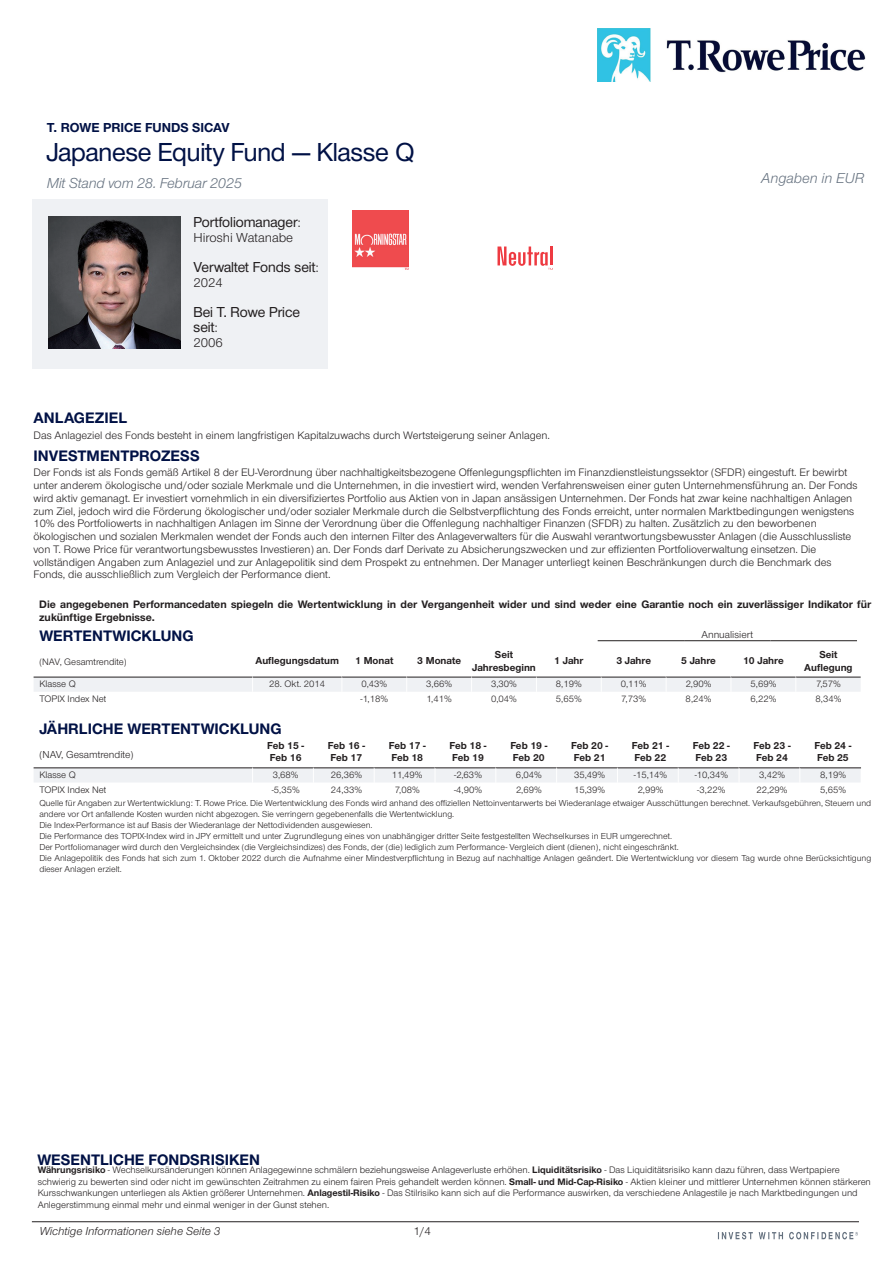
<style>
.page{position:relative;width:893px;height:1263px;background:#fff}
.page>*{position:absolute;margin:0;border:0;box-sizing:border-box;transform-origin:0 0}
.t1{font:500 27px "Nimbus San Nov D";letter-spacing:-.005em;color:#001145}
.t2{font:700 15.75px "Nimbus San Nov";color:#001145}
.t3{font:500 15px/15px "Nimbus San Nov D";color:#231f20}
.t4{font:italic 15px "Nimbus San Nov";letter-spacing:-.015em;color:#65717f}
.t5{font:13.5px "Nimbus San Nov";color:#231f20}
.t6{font:700 13.5px "Nimbus San Nov";color:#001145}
.t7{font:italic 12px "Nimbus San Nov";color:#231f20}
.t8{font:12px "Nimbus San Nov";color:#231f20}
.t9{font:11.25px/12.8px "Nimbus San Nov";color:#231f20}
.t10{font:700 11.25px/13.5px "Nimbus San Nov";color:#231f20}
.t11{font:700 10.5px/12.6px "Nimbus San Nov";color:#231f20}
.t12{font:10.5px "Nimbus San Nov";color:#231f20}
.t13{font:9.75px/11.7px "Nimbus San Nov";color:#231f20}
.t14{font:9px/10.9px "Nimbus San Nov";color:#231f20}
.s1{font-family:"Nimbus San Nov";font-weight:400;font-size:13.5px}
.s2{font-weight:700}
</style>
<div class="page">
<div style="left:32px;top:200px;width:295px;height:169px;background:#eff1f4"></div>
<svg style="left:353px;top:210px;width:200px;height:60px"></svg>
<img style="left:49px;top:217px;width:131px;height:132px">
<hr style="left:598px;top:640px;width:86px;height:1px;background:#231f20">
<hr style="left:684px;top:640px;width:86px;height:1px;background:#231f20">
<hr style="left:770px;top:640px;width:87px;height:1px;background:#231f20">
<svg style="left:34px;top:676px;width:827px;height:106px"></svg>
<hr style="left:32px;top:1221px;width:827px;height:1px;background:#231f20">
<svg style="left:718px;top:1232px;width:140px;height:7px"></svg>
<img style="left:597px;top:28px;width:269px;height:53px">
<p class="t6" style="left:47px;top:120px;width:184px">T. ROWE PRICE FUNDS SICAV</p>
<h1 class="t1" style="left:47px;top:136px;width:369px">Japanese Equity Fund — Klasse Q</h1>
<h3 class="t4" style="left:47px;top:174px;width:197px">Mit Stand vom 28. Februar 2025</h3>
<h3 class="t3" style="left:193px;top:214px;width:109px">Portfoliomanager<span class="s1">:</span></h3>
<p class="t5" style="left:193px;top:230px;width:101px">Hiroshi Watanabe</p>
<h3 class="t3" style="left:193px;top:259px;width:127px">Verwaltet Fonds seit<span class="s1">:</span></h3>
<p class="t5" style="left:193px;top:275px;width:31px">2024</p>
<h3 class="t3" style="left:193px;top:304px;width:108px">Bei T. Rowe Price seit<span class="s1">:</span></h3>
<p class="t5" style="left:193px;top:335px;width:31px">2006</p>
<h3 class="t4" style="left:761px;top:170px;width:105px">Angaben in EUR</h3>
<h2 class="t2" style="left:34px;top:408px;width:95px">ANLAGEZIEL</h2>
<p class="t9" style="left:34px;top:429px;width:518px">Das Anlageziel des Fonds besteht in einem langfristigen Kapitalzuwachs durch Wertsteigerung seiner Anlagen.</p>
<h2 class="t2" style="left:34px;top:446px;width:168px">INVESTMENTPROZESS</h2>
<p class="t9" style="left:34px;top:466px;width:825px">Der Fonds ist als Fonds gemäß Artikel 8 der EU-Verordnung über nachhaltigkeitsbezogene Offenlegungspflichten im Finanzdienstleistungssektor (SFDR) eingestuft. Er bewirbt unter anderem ökologische und/oder soziale Merkmale und die Unternehmen, in die investiert wird, wenden Verfahrensweisen einer guten Unternehmensführung an. Der Fonds wird aktiv gemanagt. Er investiert vornehmlich in ein diversifiziertes Portfolio aus Aktien von in Japan ansässigen Unternehmen. Der Fonds hat zwar keine nachhaltigen Anlagen zum Ziel, jedoch wird die Förderung ökologischer und/oder sozialer Merkmale durch die Selbstverpflichtung des Fonds erreicht, unter normalen Marktbedingungen wenigstens 10% des Portfoliowerts in nachhaltigen Anlagen im Sinne der Verordnung über die Offenlegung nachhaltiger Finanzen (SFDR) zu halten. Zusätzlich zu den beworbenen ökologischen und sozialen Merkmalen wendet der Fonds auch den internen Filter des Anlageverwalters für die Auswahl verantwortungsbewusster Anlagen (die Ausschlussliste von T. Rowe Price für verantwortungsbewusstes Investieren) an. Der Fonds darf Derivate zu Absicherungszwecken und zur effizienten Portfolioverwaltung einsetzen. Die vollständigen Angaben zum Anlageziel und zur Anlagepolitik sind dem Prospekt zu entnehmen. Der Manager unterliegt keinen Beschränkungen durch die Benchmark des Fonds, die ausschließlich zum Vergleich der Performance dient.</p>
<p class="t10" style="left:39px;top:597px;width:833px">Die angegebenen Performancedaten spiegeln die Wertentwicklung in der Vergangenheit wider und sind weder eine Garantie noch ein zuverlässiger Indikator für zukünftige Ergebnisse.</p>
<h2 class="t2" style="left:39px;top:626px;width:156px">WERTENTWICKLUNG</h2>
<p class="t12" style="left:701px;top:628px;width:53px">Annualisiert</p>
<p class="t13" style="left:39px;top:656px;width:89px">(NAV, Gesamtrendite)</p>
<p class="t11" style="left:255px;top:654px;width:85px">Auflegungsdatum</p>
<p class="t11" style="left:355px;top:654px;width:40px">1 Monat</p>
<p class="t11" style="left:417px;top:654px;width:45px">3 Monate</p>
<p class="t11" style="left:472px;top:648px;width:65px;text-align:center">Seit<br>Jahresbeginn</p>
<p class="t11" style="left:554px;top:654px;width:31px">1 Jahr</p>
<p class="t11" style="left:616px;top:654px;width:36px">3 Jahre</p>
<p class="t11" style="left:681px;top:654px;width:36px">5 Jahre</p>
<p class="t11" style="left:743px;top:654px;width:42px">10 Jahre</p>
<p class="t11" style="left:804px;top:648px;width:50px;text-align:center">Seit<br>Auflegung</p>
<p class="t13" style="left:39px;top:678px;width:38px">Klasse Q</p>
<p class="t13" style="left:269px;top:678px;width:57px">28. Okt. 2014</p>
<p class="t13" style="left:361px;top:678px;width:27px">0,43%</p>
<p class="t13" style="left:426px;top:678px;width:27px">3,66%</p>
<p class="t13" style="left:491px;top:678px;width:27px">3,30%</p>
<p class="t13" style="left:556px;top:678px;width:27px">8,19%</p>
<p class="t13" style="left:621px;top:678px;width:27px">0,11%</p>
<p class="t13" style="left:686px;top:678px;width:27px">2,90%</p>
<p class="t13" style="left:750px;top:678px;width:27px">5,69%</p>
<p class="t13" style="left:816px;top:678px;width:26px">7,57%</p>
<p class="t13" style="left:39px;top:693px;width:68px">TOPIX Index Net</p>
<p class="t13" style="left:361px;top:693px;width:29px">-1,18%</p>
<p class="t13" style="left:426px;top:693px;width:27px">1,41%</p>
<p class="t13" style="left:491px;top:693px;width:27px">0,04%</p>
<p class="t13" style="left:556px;top:693px;width:27px">5,65%</p>
<p class="t13" style="left:621px;top:693px;width:26px">7,73%</p>
<p class="t13" style="left:686px;top:693px;width:27px">8,24%</p>
<p class="t13" style="left:750px;top:693px;width:27px">6,22%</p>
<p class="t13" style="left:815px;top:693px;width:27px">8,34%</p>
<h2 class="t2" style="left:39px;top:720px;width:244px">JÄHRLICHE WERTENTWICKLUNG</h2>
<p class="t12" style="left:39px;top:749px;width:96px">(NAV, Gesamtrendite)</p>
<p class="t11" style="left:267px;top:739px;width:39px">Feb 15 -<br>Feb 16</p>
<p class="t11" style="left:328px;top:739px;width:39px">Feb 16 -<br>Feb 17</p>
<p class="t11" style="left:389px;top:739px;width:39px">Feb 17 -<br>Feb 18</p>
<p class="t11" style="left:450px;top:739px;width:39px">Feb 18 -<br>Feb 19</p>
<p class="t11" style="left:510px;top:739px;width:39px">Feb 19 -<br>Feb 20</p>
<p class="t11" style="left:571px;top:739px;width:39px">Feb 20 -<br>Feb 21</p>
<p class="t11" style="left:632px;top:739px;width:39px">Feb 21 -<br>Feb 22</p>
<p class="t11" style="left:693px;top:739px;width:39px">Feb 22 -<br>Feb 23</p>
<p class="t11" style="left:754px;top:739px;width:39px">Feb 23 -<br>Feb 24</p>
<p class="t11" style="left:814px;top:739px;width:39px">Feb 24 -<br>Feb 25</p>
<p class="t13" style="left:39px;top:769px;width:38px">Klasse Q</p>
<p class="t13" style="left:273px;top:769px;width:27px">3,68%</p>
<p class="t13" style="left:331px;top:769px;width:33px">26,36%</p>
<p class="t13" style="left:392px;top:769px;width:32px">11,49%</p>
<p class="t13" style="left:454px;top:769px;width:29px">-2,63%</p>
<p class="t13" style="left:516px;top:769px;width:27px">6,04%</p>
<p class="t13" style="left:574px;top:769px;width:33px">35,49%</p>
<p class="t13" style="left:634px;top:769px;width:35px">-15,14%</p>
<p class="t13" style="left:695px;top:769px;width:35px">-10,34%</p>
<p class="t13" style="left:759px;top:769px;width:27px">3,42%</p>
<p class="t13" style="left:820px;top:769px;width:27px">8,19%</p>
<p class="t13" style="left:39px;top:784px;width:68px">TOPIX Index Net</p>
<p class="t13" style="left:272px;top:784px;width:30px">-5,35%</p>
<p class="t13" style="left:331px;top:784px;width:33px">24,33%</p>
<p class="t13" style="left:395px;top:784px;width:26px">7,08%</p>
<p class="t13" style="left:454px;top:784px;width:29px">-4,90%</p>
<p class="t13" style="left:516px;top:784px;width:27px">2,69%</p>
<p class="t13" style="left:574px;top:784px;width:33px">15,39%</p>
<p class="t13" style="left:638px;top:784px;width:27px">2,99%</p>
<p class="t13" style="left:697px;top:784px;width:30px">-3,22%</p>
<p class="t13" style="left:757px;top:784px;width:32px">22,29%</p>
<p class="t13" style="left:820px;top:784px;width:27px">5,65%</p>
<p class="t14" style="left:39px;top:798px;width:833px">Quelle für Angaben zur Wertentwicklung: T. Rowe Price. Die Wertentwicklung des Fonds wird anhand des offiziellen Nettoinventarwerts bei Wiederanlage etwaiger Ausschüttungen berechnet. Verkaufsgebühren, Steuern und andere vor Ort anfallende Kosten wurden nicht abgezogen. Sie verringern gegebenenfalls die Wertentwicklung.<br>Die Index-Performance ist auf Basis der Wiederanlage der Nettodividenden ausgewiesen.<br>Die Performance des TOPIX-Index wird in JPY ermittelt und unter Zugrundlegung eines von unabhängiger dritter Seite festgestellten Wechselkurses in EUR umgerechnet.<br>Der Portfoliomanager wird durch den Vergleichsindex (die Vergleichsindizes) des Fonds, der (die) lediglich zum Performance- Vergleich dient (dienen), nicht eingeschränkt.<br>Die Anlagepolitik des Fonds hat sich zum 1. Oktober 2022 durch die Aufnahme einer Mindestverpflichtung in Bezug auf nachhaltige Anlagen geändert. Die Wertentwicklung vor diesem Tag wurde ohne Berücksichtigung dieser Anlagen erzielt.</p>
<h2 class="t2" style="left:37px;top:1150px;width:224px">WESENTLICHE FONDSRISIKEN</h2>
<p class="t13" style="left:38px;top:1164px;width:835px"><span class="s2">Währungsrisiko</span> - Wechselkursänderungen können Anlagegewinne schmälern beziehungsweise Anlageverluste erhöhen. <span class="s2">Liquiditätsrisiko</span> - Das Liquiditätsrisiko kann dazu führen, dass Wertpapiere schwierig zu bewerten sind oder nicht im gewünschten Zeitrahmen zu einem fairen Preis gehandelt werden können. <span class="s2">Small- und Mid-Cap-Risiko</span> - Aktien kleiner und mittlerer Unternehmen können stärkeren Kursschwankungen unterliegen als Aktien größerer Unternehmen. <span class="s2">Anlagestil-Risiko</span> - Das Stilrisiko kann sich auf die Performance auswirken, da verschiedene Anlagestile je nach Marktbedingungen und Anlegerstimmung einmal mehr und einmal weniger in der Gunst stehen.</p>
<p class="t7" style="left:39px;top:1224px;width:183px">Wichtige Informationen siehe Seite 3</p>
<p class="t8" style="left:414px;top:1224px;width:19px">1/4</p>
</div>
